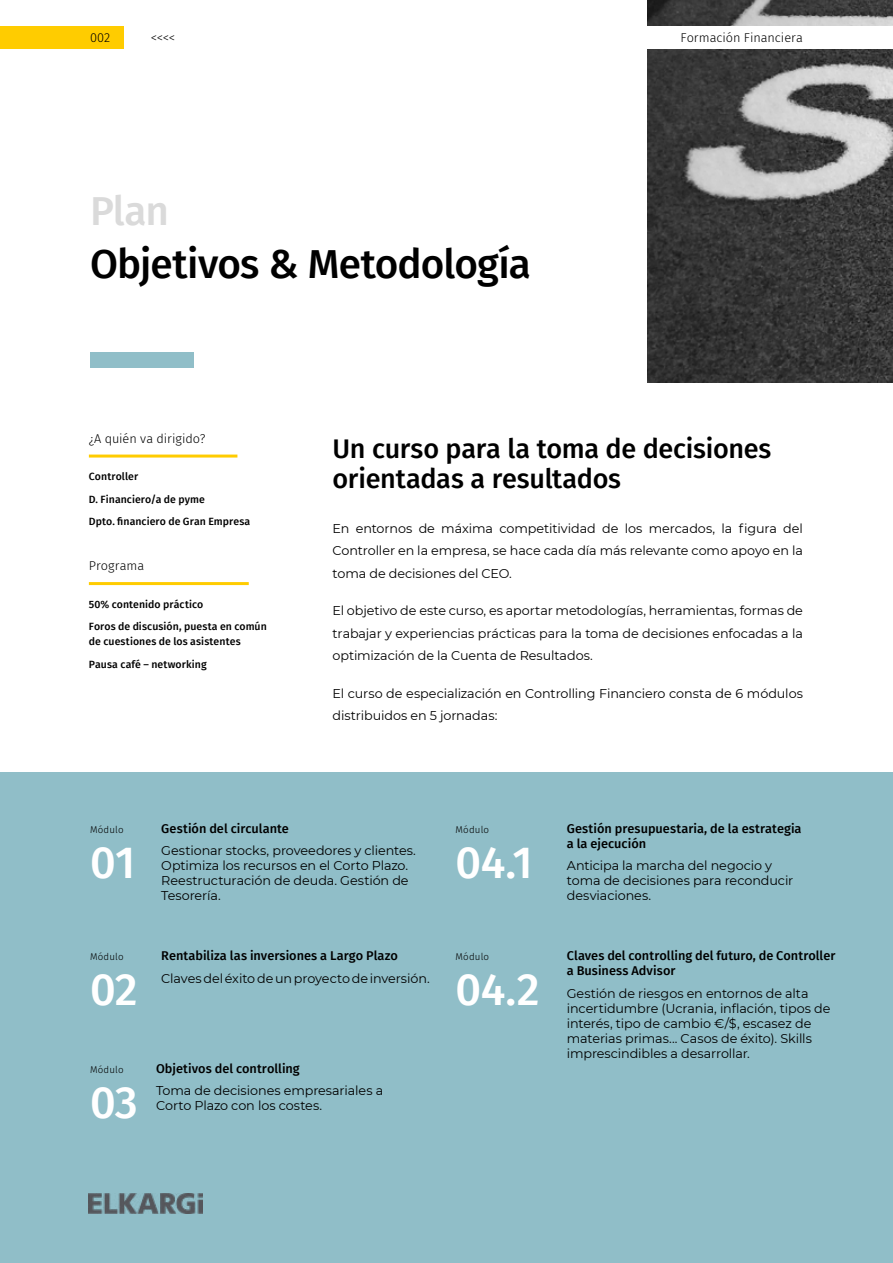
<style>
.page{position:relative;width:893px;height:1263px;background:#fff}
.page>*{position:absolute;margin:0;border:0;box-sizing:border-box;transform-origin:0 0}
.t1{font:500 45px "Fira Sans";letter-spacing:-.015em;color:#fff}
.t2{font:500 40.5px "Fira Sans";letter-spacing:-.02em;color:#000}
.t3{font:500 40.5px "Fira Sans";color:#dadada}
.t4{font:500 27px/30px "Fira Sans";letter-spacing:-.01em;color:#000}
.t5{font:12.75px/15px "Montserrat";letter-spacing:-.005em;color:#000}
.t6{font:500 12.75px/15px "Fira Sans";color:#000}
.t7{font:300 12.75px "Fira Sans";color:#000}
.t8{font:500 10.5px/22.5px "Fira Sans";letter-spacing:.01em;color:#000}
.t9{font:300 9.75px "Fira Sans";letter-spacing:.015em;color:#000}
</style>
<div class="page">
<div style="left:0;top:773px;width:893px;height:490px;background:#90bec8"></div>
<img style="left:648px;top:0;width:245px;height:383px">
<img style="left:88px;top:1193px;width:115px;height:20px">
<div style="left:90px;top:353px;width:104px;height:15px;background:#90bec8"></div>
<hr style="left:89px;top:455px;width:148px;height:3px;background:#fc0">
<hr style="left:89px;top:582px;width:160px;height:3px;background:#fc0">
<div style="left:0;top:26px;width:124px;height:23px;background:#fc0"></div>
<div style="left:124px;top:26px;width:769px;height:23px;background:#fff"></div>
<p class="t7" style="left:90px;top:28px;width:22px">002</p>
<p class="t7" style="left:151px;top:28px;width:26px">&lt;&lt;&lt;&lt;</p>
<p class="t7" style="left:680px;top:28px;width:124px">Formación Financiera</p>
<h2 class="t3" style="left:90px;top:178px;width:81px">Plan</h2>
<h2 class="t2" style="left:90px;top:231px;width:442px">Objetivos &amp; Metodología</h2>
<p class="t7" style="left:89px;top:429px;width:118px">¿A quién va dirigido?</p>
<p class="t8" style="left:89px;top:465px;width:163px">Controller<br>D. Financiero/a de pyme<br>Dpto. financiero de Gran Empresa</p>
<p class="t7" style="left:89px;top:557px;width:57px">Programa</p>
<p class="t8" style="left:89px;top:592px;width:179px">50% contenido práctico<br>Foros de discusión, puesta en común</p>
<p class="t8" style="left:89px;top:630px;width:153px">de cuestiones de los asistentes<br>Pausa café – networking</p>
<h3 class="t4" style="left:333px;top:432px;width:440px">Un curso para la toma de decisiones orientadas a resultados</h3>
<p class="t5" style="left:333px;top:516px;width:472px;line-height:22.5px;text-align:justify">En entornos de máxima competitividad de los mercados, la figura del Controller en la empresa, se hace cada día más relevante como apoyo en la toma de decisiones del CEO.</p>
<p class="t5" style="left:333px;top:599px;width:472px;line-height:22.5px;text-align:justify">El objetivo de este curso, es aportar metodologías, herramientas, formas de trabajar y experiencias prácticas para la toma de decisiones enfocadas a la optimización de la Cuenta de Resultados.</p>
<p class="t5" style="left:333px;top:681px;width:472px;line-height:22.5px">El curso de especialización en Controlling Financiero consta de 6 módulos distribuidos en 5 jornadas:</p>
<p class="t9" style="left:90px;top:822px;width:35px">Módulo</p>
<h1 class="t1" style="left:90px;top:826px;width:47px">01</h1>
<p class="t9" style="left:90px;top:950px;width:35px">Módulo</p>
<h1 class="t1" style="left:90px;top:953px;width:49px">02</h1>
<p class="t6" style="left:161px;top:820px;width:129px">Gestión del circulante</p>
<p class="t5" style="left:161px;top:843px;width:256px">Gestionar stocks, proveedores y clientes.<br>Optimiza los recursos en el Corto Plazo.<br>Reestructuración de deuda. Gestión de Tesorería.</p>
<p class="t6" style="left:161px;top:947px;width:238px">Rentabiliza las inversiones a Largo Plazo</p>
<p class="t5" style="left:161px;top:970px;width:270px">Claves del éxito de un proyecto de inversión.</p>
<p class="t9" style="left:90px;top:1062px;width:35px">Módulo</p>
<h1 class="t1" style="left:90px;top:1066px;width:49px">03</h1>
<p class="t6" style="left:156px;top:1060px;width:145px">Objetivos del controlling</p>
<p class="t5" style="left:156px;top:1083px;width:229px">Toma de decisiones empresariales a<br>Corto Plazo con los costes.</p>
<p class="t9" style="left:455px;top:822px;width:35px">Módulo</p>
<h1 class="t1" style="left:455px;top:826px;width:79px">04.1</h1>
<p class="t9" style="left:455px;top:950px;width:35px">Módulo</p>
<h1 class="t1" style="left:455px;top:953px;width:86px">04.2</h1>
<p class="t6" style="left:567px;top:820px;width:236px">Gestión presupuestaria, de la estrategia a la ejecución</p>
<p class="t5" style="left:567px;top:858px;width:228px">Anticipa la marcha del negocio y toma de decisiones para reconducir desviaciones.</p>
<p class="t6" style="left:567px;top:947px;width:270px">Claves del controlling del futuro, de Controller a Business Advisor</p>
<p class="t5" style="left:567px;top:985px;width:265px">Gestión de riesgos en entornos de alta incertidumbre (Ucrania, inflación, tipos de interés, tipo de cambio €/$, escasez de materias primas... Casos de éxito). Skills imprescindibles a desarrollar.</p>
</div>
